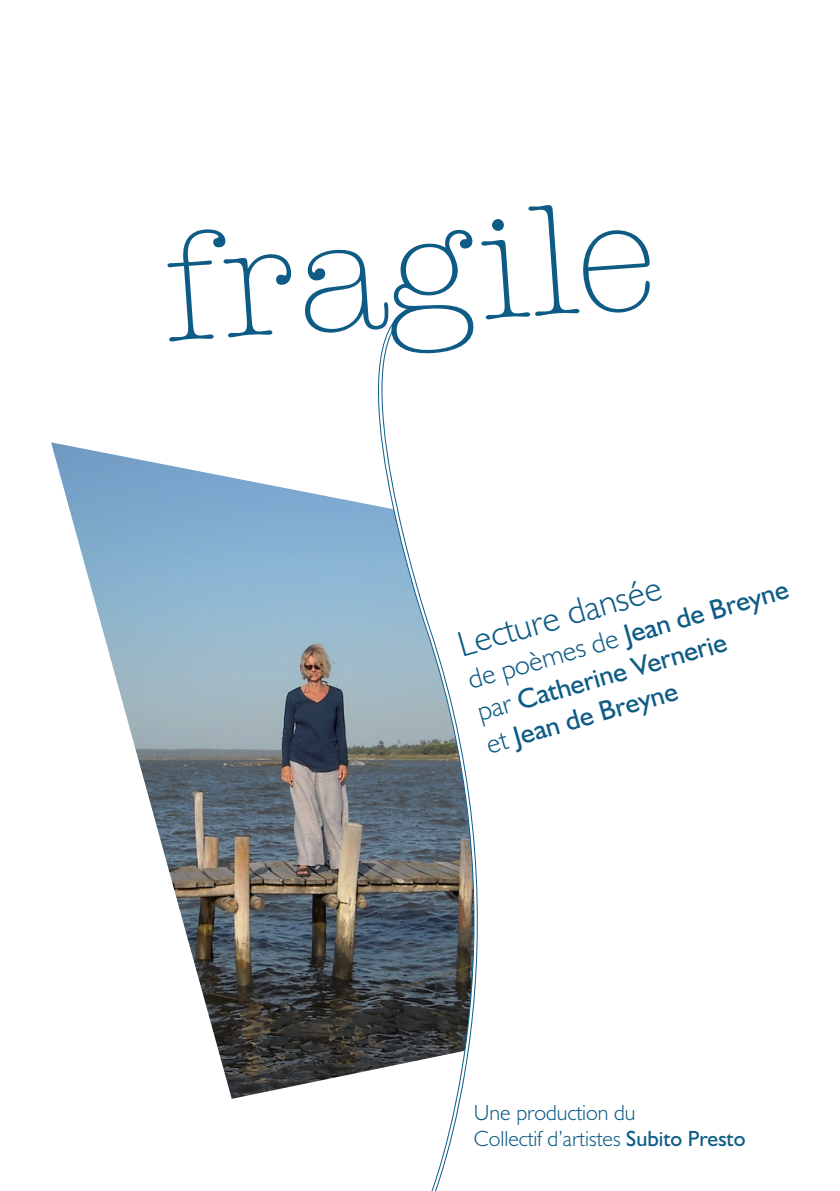
<style>
.page{position:relative;width:840px;height:1191px;background:#fff}
.page>*{position:absolute;margin:0;border:0;box-sizing:border-box;transform-origin:0 0}
.t1{font:300 164px "Amer Typewriter IT Cby BT";color:#0e5c86}
.t2{font:300 36px "Humanist 521 BT";color:#0e5c86}
.t3{font:28px/33.6px "Humanist 521 BT";color:#0e5c86}
.t4{font:300 22px/26.4px "Humanist 521 BT";color:#0e5c86}
.s1{font-weight:300}
.s2{font-weight:400}
</style>
<div class="page">
<img style="left:51px;top:442px;width:281px;height:656px">
<svg style="left:332px;top:307px;width:79px;height:771px"></svg>
<svg style="left:336px;top:310px;width:142px;height:881px"></svg>
<h1 class="t1" style="left:155px;top:190px;width:497px;rotate:-4deg">fragile</h1>
<p class="t2" style="left:452px;top:623px;width:212px;rotate:-16deg">Lecture dansée</p>
<p class="t3" style="left:463px;top:663px;width:333px;rotate:-16deg"><span class="s1">de poèmes de</span> Jean de Breyne <span class="s1">par</span> Catherine Vernerie<br><span class="s1">et</span> Jean de Breyne</p>
<p class="t4" style="left:473px;top:1098px;width:273px">Une production du<br>Collectif d’artistes <span class="s2">Subito Presto</span></p>
</div>
